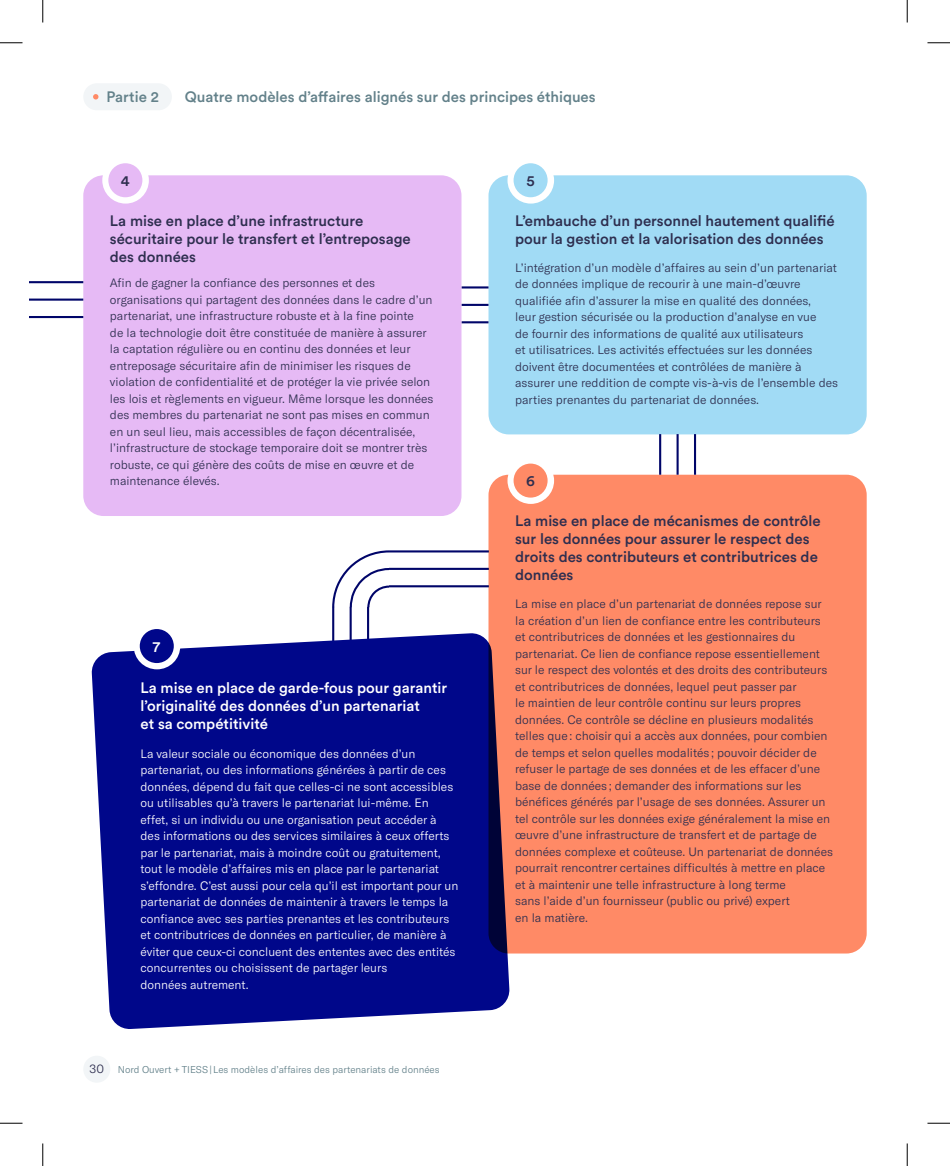
<style>
.page{position:relative;width:950px;height:1166px;background:#fff}
.page>*{position:absolute;margin:0;border:0;box-sizing:border-box;transform-origin:0 0}
.t1{font:500 15px/18px "Circular Std";color:#2e2e4f}
.t2{font:500 15px/18px "Circular Std";color:#fff}
.t3{font:500 15px "Circular Std";color:#63818a}
.t4{font:300 12px/16.5px "GT America";color:#2e2e4f}
.t5{font:300 12px/16.5px "GT America";color:#fff}
.t6{font:300 9.75px "GT America";color:#63818a}
.s1{font-size:12px;color:#2e2e4f}
</style>
<div class="page">
<div style="left:83px;top:1055px;width:27px;height:27px;background:#f2f5f7;border-radius:50%"></div>
<hr style="left:29px;top:316px;width:54px;height:2px;background:#000569">
<hr style="left:29px;top:298px;width:54px;height:3px;background:#000569">
<hr style="left:29px;top:281px;width:54px;height:2px;background:#000569">
<hr style="left:389px;top:585px;width:100px;height:2px;background:#000569">
<hr style="left:389px;top:568px;width:100px;height:2px;background:#000569">
<hr style="left:389px;top:550px;width:100px;height:2px;background:#000569">
<hr style="left:332px;top:607px;width:2px;height:39px;background:#000569">
<hr style="left:349px;top:607px;width:3px;height:39px;background:#000569">
<hr style="left:367px;top:607px;width:2px;height:39px;background:#000569">
<svg style="left:332px;top:550px;width:59px;height:59px"></svg>
<svg style="left:91px;top:632px;width:419px;height:397px;background:#111892"></svg>
<div style="left:83px;top:175px;width:378px;height:341px;background:#e6baf5;border-radius:20px"></div>
<div style="left:488px;top:175px;width:378px;height:259px;background:#a1dbf5;border-radius:20px"></div>
<div style="left:488px;top:475px;width:378px;height:478px;background:#ff8a66;border-radius:20px"></div>
<div style="left:83px;top:83px;width:89px;height:27px;background:#f2f5f7;border-radius:14px"></div>
<svg style="left:93px;top:94px;width:5px;height:5px"></svg>
<hr style="left:461px;top:321px;width:27px;height:2px;background:#000569">
<hr style="left:461px;top:304px;width:27px;height:2px;background:#000569">
<hr style="left:461px;top:286px;width:27px;height:2px;background:#000569">
<hr style="left:659px;top:434px;width:2px;height:41px;background:#000569">
<hr style="left:676px;top:434px;width:2px;height:41px;background:#000569">
<hr style="left:694px;top:434px;width:2px;height:41px;background:#000569">
<div style="left:102px;top:157px;width:47px;height:47px;background:#fff;border-radius:50%"></div>
<div style="left:108px;top:163px;width:34px;height:34px;background:#e6baf5;border-radius:50%"></div>
<div style="left:507px;top:157px;width:47px;height:47px;background:#fff;border-radius:50%"></div>
<div style="left:513px;top:163px;width:34px;height:34px;background:#a1dbf5;border-radius:50%"></div>
<div style="left:507px;top:457px;width:47px;height:47px;background:#fff;border-radius:50%"></div>
<div style="left:513px;top:463px;width:34px;height:34px;background:#ff8a66;border-radius:50%"></div>
<div style="left:134px;top:623px;width:46px;height:46px;background:#fff;border-radius:50%"></div>
<div style="left:140px;top:629px;width:34px;height:34px;background:#00078a;border-radius:50%"></div>
<svg style="left:0;top:42px;width:22px;height:1px"></svg>
<svg style="left:927px;top:42px;width:23px;height:1px"></svg>
<svg style="left:0;top:1122px;width:22px;height:1px"></svg>
<svg style="left:927px;top:1122px;width:23px;height:1px"></svg>
<svg style="left:42px;top:0;width:1px;height:22px"></svg>
<svg style="left:42px;top:1143px;width:1px;height:23px"></svg>
<svg style="left:906px;top:0;width:1px;height:22px"></svg>
<svg style="left:906px;top:1143px;width:1px;height:23px"></svg>
<p class="t3" style="left:107px;top:87px;width:54px">Partie 2</p>
<p class="t3" style="left:185px;top:87px;width:412px">Quatre modèles d’affaires alignés sur des principes éthiques</p>
<p class="t1" style="left:121px;top:171px;width:10px">4</p>
<p class="t1" style="left:526px;top:171px;width:10px">5</p>
<p class="t1" style="left:110px;top:212px;width:302px">La mise en place d’une infrastructure sécuritaire pour le transfert et l’entreposage des données</p>
<p class="t1" style="left:515px;top:212px;width:321px">L’embauche d’un personnel hautement qualifié pour la gestion et la valorisation des données</p>
<p class="t4" style="left:515px;top:259px;width:324px">L’intégration d’un modèle d’affaires au sein d’un partenariat de données implique de recourir à une main-d’œuvre qualifiée afin d’assurer la mise en qualité des données,<br>leur gestion sécurisée ou la production d’analyse en vue<br>de fournir des informations de qualité aux utilisateurs<br>et utilisatrices. Les activités effectuées sur les données doivent être documentées et contrôlées de manière à assurer une reddition de compte vis-à-vis de l’ensemble des parties prenantes du partenariat de données.</p>
<p class="t4" style="left:110px;top:274px;width:325px">Afin de gagner la confiance des personnes et des organisations qui partagent des données dans le cadre d’un partenariat, une infrastructure robuste et à la fine pointe<br>de la technologie doit être constituée de manière à assurer la captation régulière ou en continu des données et leur entreposage sécuritaire afin de minimiser les risques de violation de confidentialité et de protéger la vie privée selon les lois et règlements en vigueur. Même lorsque les données des membres du partenariat ne sont pas mises en commun en un seul lieu, mais accessibles de façon décentralisée, l’infrastructure de stockage temporaire doit se montrer très robuste, ce qui génère des coûts de mise en œuvre et de maintenance élevés.</p>
<p class="t1" style="left:526px;top:472px;width:10px">6</p>
<p class="t2" style="left:153px;top:637px;width:9px">7</p>
<p class="t2" style="left:141px;top:678px;width:308px">La mise en place de garde-fous pour garantir l’originalité des données d’un partenariat<br>et sa compétitivité</p>
<p class="t5" style="left:141px;top:745px;width:319px">La valeur sociale ou économique des données d’un partenariat, ou des informations générées à partir de ces données, dépend du fait que celles-ci ne sont accessibles ou utilisables qu’à travers le partenariat lui-même. En effet, si un individu ou une organisation peut accéder à des informations ou des services similaires à ceux offerts par le partenariat, mais à moindre coût ou gratuitement, tout le modèle d’affaires mis en place par le partenariat s’effondre. C’est aussi pour cela qu’il est important pour un partenariat de données de maintenir à travers le temps la confiance avec ses parties prenantes et les contributeurs et contributrices de données en particulier, de manière à éviter que ceux-ci concluent des ententes avec des entités concurrentes ou choisissent de partager leurs<br>données autrement.</p>
<p class="t6" style="left:90px;top:1063px;width:351px"><span class="s1">30</span> Nord Ouvert + TIESS | Les modèles d’affaires des partenariats de données</p>
<p class="t1" style="left:515px;top:511px;width:307px">La mise en place de mécanismes de contrôle sur les données pour assurer le respect des droits des contributeurs et contributrices de données</p>
<p class="t4" style="left:515px;top:595px;width:319px">La mise en place d’un partenariat de données repose sur la création d’un lien de confiance entre les contributeurs et contributrices de données et les gestionnaires du partenariat. Ce lien de confiance repose essentiellement sur le respect des volontés et des droits des contributeurs et contributrices de données, lequel peut passer par<br>le maintien de leur contrôle continu sur leurs propres données. Ce contrôle se décline en plusieurs modalités telles que : choisir qui a accès aux données, pour combien de temps et selon quelles modalités ; pouvoir décider de refuser le partage de ses données et de les effacer d’une base de données ; demander des informations sur les bénéfices générés par l’usage de ses données. Assurer un tel contrôle sur les données exige généralement la mise en œuvre d’une infrastructure de transfert et de partage de données complexe et coûteuse. Un partenariat de données pourrait rencontrer certaines difficultés à mettre en place et à maintenir une telle infrastructure à long terme<br>sans l’aide d’un fournisseur (public ou privé) expert<br>en la matière.</p>
</div>
